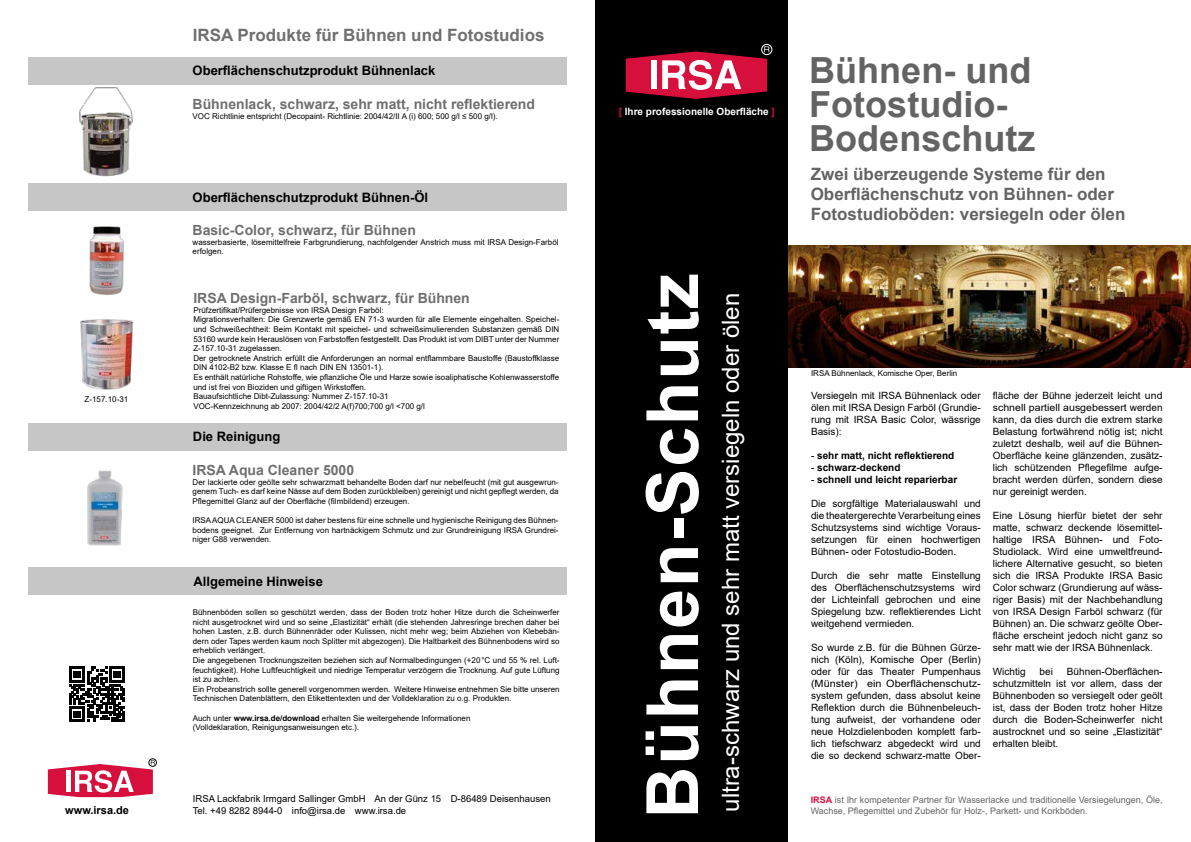
<style>
.page{position:relative;width:1191px;height:842px;background:#fff}
.page>*{position:absolute;margin:0;border:0;box-sizing:border-box;transform-origin:0 0}
.t1{font:700 72px "Arial";letter-spacing:.02em;color:#fff}
.t2{font:700 36px/34px "Arial";color:#646363}
.t3{font:24px "Arial";color:#fff}
.t4{font:700 17px/20.4px "Arial";color:#646363}
.t5{font:700 17px "Arial";color:#706f6f}
.t6{font:700 14px "Arial";color:#706f6f}
.t7{font:700 13px "Arial";color:#000}
.t8{font:700 11px "Arial";color:#000}
.t9{font:10px/12px "Arial";color:#000;text-align:justify}
.t10{font:700 10px "Arial";color:#000}
.t11{font:700 10px "Arial";color:#fff}
.t12{font:9.5px/11.4px "Arial";color:#000}
.t13{font:9px/10.8px "Arial";color:#646363}
.t14{font:8px/9.6px "Arial";color:#000}
.s1{font-weight:700}
.s2{color:#d60f3c}
.s3{font-weight:400}
.s4{font-weight:700;color:#d60f3c}
</style>
<div class="page">
<div style="left:148px;top:758px;width:9px;height:9px;border:1px solid #000;border-radius:50%"></div>
<svg style="left:48px;top:760px;width:107px;height:37px"></svg>
<div style="left:595px;top:0;width:193px;height:842px;background:#000"></div>
<div style="left:761px;top:44px;width:11px;height:11px;border:1px solid #fff;border-radius:50%"></div>
<svg style="left:626px;top:46px;width:143px;height:53px"></svg>
<div style="left:28px;top:57px;width:539px;height:28px;background:#c6c6c6"></div>
<div style="left:28px;top:567px;width:539px;height:28px;background:#c6c6c6"></div>
<div style="left:28px;top:423px;width:539px;height:28px;background:#c6c6c6"></div>
<svg style="left:69px;top:667px;width:56px;height:55px"></svg>
<img style="left:89px;top:226px;width:35px;height:70px">
<img style="left:87px;top:470px;width:36px;height:76px">
<div style="left:28px;top:183px;width:539px;height:28px;background:#c6c6c6"></div>
<img style="left:79px;top:87px;width:54px;height:90px">
<img style="left:80px;top:319px;width:54px;height:71px">
<img style="left:788px;top:245px;width:403px;height:122px">
<p class="t14" style="left:85px;top:395px;width:45px">Z-157.10-31</p>
<h3 class="t8" style="left:65px;top:802px;width:65px">www.irsa.de</h3>
<h3 class="t5" style="left:193px;top:23px;width:353px">IRSA Produkte für Bühnen und Fotostudios</h3>
<h3 class="t7" style="left:193px;top:62px;width:244px">Oberflächenschutzprodukt Bühnenlack</h3>
<h3 class="t6" style="left:193px;top:94px;width:344px">Bühnenlack, schwarz, sehr matt, nicht reflektierend</h3>
<p class="t14" style="left:193px;top:111px;width:306px">VOC Richtlinie entspricht (Decopaint- Richtlinie: 2004/42/II A (i) 600; 500 g/l ≤ 500 g/l).</p>
<h3 class="t7" style="left:193px;top:188px;width:237px">Oberflächenschutzprodukt Bühnen-Öl</h3>
<h3 class="t6" style="left:193px;top:220px;width:225px">Basic-Color, schwarz, für Bühnen</h3>
<p class="t14" style="left:193px;top:237px;width:367px">wasserbasierte, lösemittelfreie Farbgrundierung, nachfolgender Anstrich muss mit IRSA Design-Farböl erfolgen.</p>
<h3 class="t6" style="left:193px;top:288px;width:278px">IRSA Design-Farböl, schwarz, für Bühnen</h3>
<p class="t14" style="left:193px;top:305px;width:367px">Prüfzertifikat/Prüfergebnisse von IRSA Design Farböl:<br>Migrationsverhalten: Die Grenzwerte gemäß EN 71-3 wurden für alle Elemente eingehalten. Speichel&shy;und Schweißechtheit: Beim Kontakt mit speichel- und schweißsimulierenden Substanzen gemäß DIN 53160 wurde kein Herauslösen von Farbstoffen festgestellt. Das Produkt ist vom DIBT unter der Nummer Z-157.10-31 zugelassen.<br>Der getrocknete Anstrich erfüllt die Anforderungen an normal entflammbare Baustoffe (Baustoffklasse DIN 4102-B2 bzw. Klasse E fl nach DIN EN 13501-1).<br>Es enthält natürliche Rohstoffe, wie pflanzliche Öle und Harze sowie isoaliphatische Kohlenwasserstoffe und ist frei von Bioziden und giftigen Wirkstoffen.<br>Bauaufsichtliche Dibt-Zulassung: Nummer Z-157.10-31<br>VOC-Kennzeichnung ab 2007: 2004/42/2 A(f)700;700 g/l &lt;700 g/l</p>
<h3 class="t7" style="left:193px;top:428px;width:89px">Die Reinigung</h3>
<h3 class="t6" style="left:193px;top:460px;width:163px">IRSA Aqua Cleaner 5000</h3>
<p class="t14" style="left:193px;top:477px;width:367px;text-align:justify">Der lackierte oder geölte sehr schwarzmatt behandelte Boden darf nur nebelfeucht (mit gut ausgewrun&shy;genem Tuch- es darf keine Nässe auf dem Boden zurückbleiben) gereinigt und nicht gepflegt werden, da Pflegemittel Glanz auf der Oberfläche (filmbildend) erzeugen.</p>
<p class="t14" style="left:193px;top:515px;width:367px;text-align:justify">IRSA AQUA CLEANER 5000 ist daher bestens für eine schnelle und hygienische Reinigung des Bühnen&shy;bodens geeignet. Zur Entfernung von hartnäckigem Schmutz und zur Grundreinigung IRSA Grundrei&shy;niger G88 verwenden.</p>
<h3 class="t7" style="left:193px;top:572px;width:131px">Allgemeine Hinweise</h3>
<p class="t14" style="left:193px;top:607px;width:368px">Bühnenböden sollen so geschützt werden, dass der Boden trotz hoher Hitze durch die Scheinwerfer nicht ausgetrocknet wird und so seine „Elastizität“ erhält (die stehenden Jahresringe brechen daher bei hohen Lasten, z.B. durch Bühnenräder oder Kulissen, nicht mehr weg; beim Abziehen von Klebebän&shy;dern oder Tapes werden kaum noch Splitter mit abgezogen). Die Haltbarkeit des Bühnenbodens wird so erheblich verlängert.<br>Die angegebenen Trocknungszeiten beziehen sich auf Normalbedingungen (+20°C und 55 % rel. Luft&shy;feuchtigkeit). Hohe Luftfeuchtigkeit und niedrige Temperatur verzögern die Trocknung. Auf gute Lüftung ist zu achten.<br>Ein Probeanstrich sollte generell vorgenommen werden. Weitere Hinweise entnehmen Sie bitte unseren Technischen Datenblättern, den Etikettentexten und der Volldeklaration zu o.g. Produkten.</p>
<p class="t14" style="left:193px;top:713px;width:279px">Auch unter <span class="s1">www.irsa.de/download</span> erhalten Sie weitergehende Informationen (Volldeklaration, Reinigungsanweisungen etc.).</p>
<p class="t12" style="left:193px;top:793px;width:359px">IRSA Lackfabrik Irmgard Sallinger GmbH An der Günz 15 D-86489 Deisenhausen<br>Tel. +49 8282 8944-0 info@irsa.de www.irsa.de</p>
<p class="t11" style="left:619px;top:105px;width:158px"><span class="s2">[</span> Ihre professionelle Oberfläche <span class="s2">]</span></p>
<h1 class="t1" style="left:622px;top:818px;width:547px;rotate:-90deg">Bühnen-Schutz</h1>
<h3 class="t3" style="left:714px;top:812px;width:520px;rotate:-90deg">ultra-schwarz und sehr matt versiegeln oder ölen</h3>
<h2 class="t2" style="left:809px;top:54px;width:228px">Bühnen- und<br>Fotostudio-<br>Bodenschutz</h2>
<h3 class="t4" style="left:810px;top:163px;width:316px">Zwei überzeugende Systeme für den<br>Oberflächenschutz von Bühnen- oder<br>Fotostudioböden: versiegeln oder ölen</h3>
<p class="t14" style="left:811px;top:368px;width:148px">IRSA Bühnenlack, Komische Oper, Berlin</p>
<p class="t9" style="left:811px;top:389px;width:171px">Versiegeln mit IRSA Bühnenlack oder ölen mit IRSA Design Farböl (Grundie&shy;rung mit IRSA Basic Color, wässrige Basis):</p>
<p class="t10" style="left:811px;top:448px;width:145px"><span class="s3">-</span> sehr matt, nicht reflektierend</p>
<p class="t10" style="left:811px;top:460px;width:91px"><span class="s3">-</span> schwarz-deckend</p>
<p class="t10" style="left:811px;top:472px;width:148px"><span class="s3">-</span> schnell und leicht reparierbar</p>
<p class="t9" style="left:811px;top:497px;width:171px">Die sorgfältige Materialauswahl und die theatergerechte Verarbeitung eines Schutzsystems sind wichtige Voraus&shy;setzungen für einen hochwertigen Bühnen- oder Fotostudio-Boden.</p>
<p class="t9" style="left:811px;top:569px;width:171px">Durch die sehr matte Einstellung des Oberflächenschutzsystems wird der Lichteinfall gebrochen und eine Spiegelung bzw. reflektierendes Licht weitgehend vermieden.</p>
<p class="t9" style="left:811px;top:641px;width:171px">So wurde z.B. für die Bühnen Gürze&shy;nich (Köln), Komische Oper (Berlin) oder für das Theater Pumpenhaus (Münster) ein Oberflächenschutz&shy;system gefunden, dass absolut keine Reflektion durch die Bühnenbeleuch&shy;tung aufweist, der vorhandene oder neue Holzdielenboden komplett farb&shy;lich tiefschwarz abgedeckt wird und die so deckend schwarz-matte Ober-</p>
<p class="t9" style="left:992px;top:389px;width:171px">fläche der Bühne jederzeit leicht und schnell partiell ausgebessert werden kann, da dies durch die extrem starke Belastung fortwährend nötig ist; nicht zuletzt deshalb, weil auf die Bühnen-Oberfläche keine glänzenden, zusätz&shy;lich schützenden Pflegefilme aufge&shy;bracht werden dürfen, sondern diese nur gereinigt werden.</p>
<p class="t9" style="left:992px;top:509px;width:171px">Eine Lösung hierfür bietet der sehr matte, schwarz deckende lösemittel&shy;haltige IRSA Bühnen- und Foto-Studiolack. Wird eine umweltfreund&shy;lichere Alternative gesucht, so bieten sich die IRSA Produkte IRSA Basic Color schwarz (Grundierung auf wäss&shy;riger Basis) mit der Nachbehandlung von IRSA Design Farböl schwarz (für Bühnen) an. Die schwarz geölte Ober&shy;fläche erscheint jedoch nicht ganz so sehr matt wie der IRSA Bühnenlack.</p>
<p class="t9" style="left:992px;top:665px;width:34px">Wichtig</p>
<p class="t9" style="left:1039px;top:665px;width:15px">bei</p>
<p class="t9" style="left:992px;top:665px;width:171px;text-indent:74px">Bühnen-Oberflächen&shy;schutzmitteln ist vor allem, dass der Bühnenboden so versiegelt oder geölt ist, dass der Boden trotz hoher Hitze durch die Boden-Scheinwerfer nicht austrocknet und so seine „Elastizität“ erhalten bleibt.</p>
<p class="t13" style="left:810px;top:794px;width:353px"><span class="s4">IRSA</span> ist Ihr kompetenter Partner für Wasserlacke und traditionelle Versiegelungen, Öle,<br>Wachse, Pflegemittel und Zubehör für Holz-, Parkett- und Korkböden.</p>
</div>
